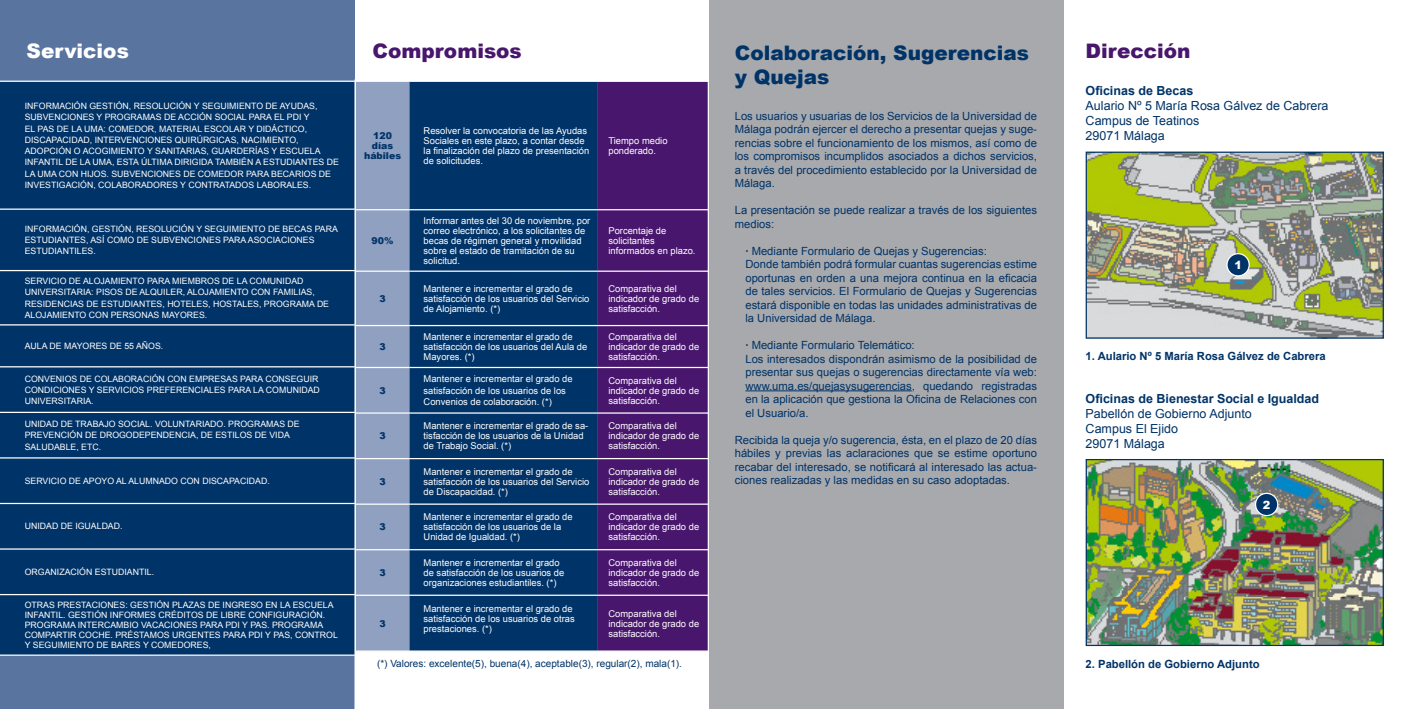
<style>
.page{position:relative;width:1418px;height:709px;background:#fff}
.page>*{position:absolute;margin:0;border:0;box-sizing:border-box;transform-origin:0 0}
.t1{font:900 20px/24px "Arial";color:#003367}
.t2{font:900 20px "Arial";color:#48166d}
.t3{font:900 20px "Arial";color:#fff}
.t4{font:12.5px "Arial";color:#003367}
.t5{font:700 12.5px "Arial";color:#003367}
.t6{font:11.25px/13.5px "Arial";color:#003367;text-align:justify}
.t7{font:700 11.25px "Arial";color:#003367}
.t8{font:900 11.25px "Arial";color:#fff}
.t9{font:10px "Arial";color:#003367}
.t10{font:9.38px/10px "Arial";color:#fff}
.t11{font:900 9.38px/10px "Arial";color:#003367;text-align:center}
.t12{font:8.75px/11.2px "Arial";color:#fff}
.s1{font-weight:700}
</style>
<div class="page">
<div style="left:709px;top:0;width:354px;height:709px;background:#a8a9ad"></div>
<div style="left:0;top:0;width:354px;height:709px;background:#59749f"></div>
<img style="left:1087px;top:154px;width:294px;height:182px">
<div style="left:1085px;top:152px;width:298px;height:186px;border:1px solid #003367"></div>
<img style="left:1087px;top:461px;width:294px;height:183px">
<div style="left:1085px;top:459px;width:298px;height:187px;border:1px solid #003367"></div>
<div style="left:0;top:82px;width:354px;height:572px;background:#003367"></div>
<hr style="left:0;top:81px;width:355px;height:1px;background:#fff">
<hr style="left:0;top:208px;width:355px;height:2px;background:#fff">
<hr style="left:0;top:270px;width:355px;height:1px;background:#fff">
<hr style="left:0;top:324px;width:355px;height:1px;background:#fff">
<hr style="left:0;top:366px;width:355px;height:1px;background:#fff">
<hr style="left:0;top:503px;width:355px;height:1px;background:#fff">
<hr style="left:0;top:548px;width:355px;height:1px;background:#fff">
<hr style="left:0;top:594px;width:355px;height:1px;background:#fff">
<hr style="left:0;top:654px;width:355px;height:1px;background:#fff">
<hr style="left:0;top:412px;width:355px;height:1px;background:#fff">
<hr style="left:0;top:457px;width:355px;height:1px;background:#fff">
<svg style="left:354px;top:79px;width:354px;height:630px;background:#455286"></svg>
<div style="left:1226px;top:254px;width:23px;height:22px;background:#003367;border-radius:50%"></div>
<div style="left:1226px;top:253px;width:23px;height:23px;border:1px solid #fff;border-radius:50%"></div>
<div style="left:1255px;top:493px;width:22px;height:22px;background:#003367;border-radius:50%"></div>
<div style="left:1254px;top:493px;width:24px;height:23px;border:1px solid #fff;border-radius:50%"></div>
<hr style="left:745px;top:390px;width:166px;height:1px;background:#003367">
<p class="t3" style="left:27px;top:36px;width:104px">Servicios</p>
<p class="t2" style="left:372px;top:36px;width:151px">Compromisos</p>
<p class="t2" style="left:1085px;top:36px;width:106px">Dirección</p>
<p class="t5" style="left:1085px;top:83px;width:109px">Oficinas de Becas</p>
<p class="t4" style="left:1085px;top:98px;width:244px">Aulario Nº 5 María Rosa Gálvez de Cabrera</p>
<p class="t4" style="left:1085px;top:113px;width:115px">Campus de Teatinos</p>
<p class="t4" style="left:1085px;top:128px;width:81px">29071 Málaga</p>
<p class="t1" style="left:734px;top:40px;width:296px">Colaboración, Sugerencias y Quejas</p>
<p class="t6" style="left:734px;top:109px;width:304px">Los usuarios y usuarias de los Servicios de la Universidad de Málaga podrán ejercer el derecho a presentar quejas y suge&shy;rencias sobre el funcionamiento de los mismos, así como de los compromisos incumplidos asociados a dichos servicios, a través del procedimiento establecido por la Universidad de Málaga.</p>
<p class="t6" style="left:734px;top:203px;width:304px">La presentación se puede realizar a través de los siguientes medios:</p>
<p class="t6" style="left:745px;top:244px;width:243px"><span class="s1">·</span> Mediante Formulario de Quejas y Sugerencias:</p>
<p class="t6" style="left:745px;top:257px;width:293px">Donde también podrá formular cuantas sugerencias estime oportunas en orden a una mejora continua en la eficacia de tales servicios. El Formulario de Quejas y Sugerencias estará disponible en todas las unidades administrativas de la Universidad de Málaga.</p>
<p class="t6" style="left:745px;top:338px;width:171px"><span class="s1">·</span> Mediante Formulario Telemático:</p>
<p class="t6" style="left:745px;top:352px;width:293px">Los interesados dispondrán asimismo de la posibilidad de presentar sus quejas o sugerencias directamente vía web: www.uma.es/quejasysugerencias, quedando registradas en la aplicación que gestiona la Oficina de Relaciones con el Usuario/a.</p>
<p class="t6" style="left:734px;top:433px;width:304px">Recibida la queja y/o sugerencia, ésta, en el plazo de 20 días hábiles y previas las aclaraciones que se estime oportuno recabar del interesado, se notificará al interesado las actua&shy;ciones realizadas y las medidas en su caso adoptadas.</p>
<p class="t12" style="left:25px;top:100px;width:316px">INFORMACIÓN GESTIÓN, RESOLUCIÓN Y SEGUIMIENTO DE AYUDAS, SUBVENCIONES Y PROGRAMAS DE ACCIÓN SOCIAL PARA EL PDI Y<br>EL PAS DE LA UMA: COMEDOR, MATERIAL ESCOLAR Y DIDÁCTICO, DISCAPACIDAD, INTERVENCIONES QUIRÚRGICAS, NACIMIENTO, ADOPCIÓN O ACOGIMIENTO Y SANITARIAS, GUARDERÍAS Y ESCUELA INFANTIL DE LA UMA, ESTA ÚLTIMA DIRIGIDA TAMBIÉN A ESTUDIANTES DE LA UMA CON HIJOS. SUBVENCIONES DE COMEDOR PARA BECARIOS DE INVESTIGACIÓN, COLABORADORES Y CONTRATADOS LABORALES.</p>
<p class="t12" style="left:25px;top:223px;width:314px">INFORMACIÓN, GESTIÓN, RESOLUCIÓN Y SEGUIMIENTO DE BECAS PARA<br>ESTUDIANTES, ASÍ COMO DE SUBVENCIONES PARA ASOCIACIONES<br>ESTUDIANTILES.</p>
<p class="t12" style="left:25px;top:275px;width:306px">SERVICIO DE ALOJAMIENTO PARA MIEMBROS DE LA COMUNIDAD UNIVERSITARIA: PISOS DE ALQUILER, ALOJAMIENTO CON FAMILIAS, RESIDENCIAS DE ESTUDIANTES, HOTELES, HOSTALES, PROGRAMA DE ALOJAMIENTO CON PERSONAS MAYORES.</p>
<p class="t12" style="left:25px;top:340px;width:140px">AULA DE MAYORES DE 55 AÑOS.</p>
<p class="t12" style="left:25px;top:373px;width:296px">CONVENIOS DE COLABORACIÓN CON EMPRESAS PARA CONSEGUIR<br>CONDICIONES Y SERVICIOS PREFERENCIALES PARA LA COMUNIDAD<br>UNIVERSITARIA.</p>
<p class="t12" style="left:25px;top:418px;width:276px">UNIDAD DE TRABAJO SOCIAL. VOLUNTARIADO. PROGRAMAS DE<br>PREVENCIÓN DE DROGODEPENDENCIA, DE ESTILOS DE VIDA<br>SALUDABLE, ETC.</p>
<p class="t12" style="left:25px;top:475px;width:246px">SERVICIO DE APOYO AL ALUMNADO CON DISCAPACIDAD.</p>
<p class="t12" style="left:25px;top:521px;width:99px">UNIDAD DE IGUALDAD.</p>
<p class="t12" style="left:25px;top:566px;width:131px">ORGANIZACIÓN ESTUDIANTIL.</p>
<p class="t12" style="left:25px;top:600px;width:314px;line-height:10px">OTRAS PRESTACIONES: GESTIÓN PLAZAS DE INGRESO EN LA ESCUELA INFANTIL. GESTIÓN INFORMES CRÉDITOS DE LIBRE CONFIGURACIÓN.<br>PROGRAMA INTERCAMBIO VACACIONES PARA PDI Y PAS. PROGRAMA COMPARTIR COCHE. PRÉSTAMOS URGENTES PARA PDI Y PAS, CONTROL Y SEGUIMIENTO DE BARES Y COMEDORES,</p>
<p class="t11" style="left:364px;top:130px;width:38px">120 días hábiles</p>
<p class="t10" style="left:423px;top:126px;width:167px">Resolver la convocatoria de las Ayudas Sociales en este plazo, a contar desde la finalización del plazo de presentación de solicitudes.</p>
<p class="t10" style="left:608px;top:136px;width:61px">Tiempo medio ponderado.</p>
<p class="t10" style="left:423px;top:216px;width:168px">Informar antes del 30 de noviembre, por correo electrónico, a los solicitantes de becas de régimen general y movilidad sobre el estado de tramitación de su solicitud.</p>
<p class="t10" style="left:608px;top:226px;width:89px">Porcentaje de solicitantes informados en plazo.</p>
<p class="t11" style="left:371px;top:235px;width:23px">90%</p>
<p class="t8" style="left:1234px;top:257px;width:9px">1</p>
<p class="t11" style="left:379px;top:293px;width:8px">3</p>
<p class="t10" style="left:423px;top:283px;width:167px">Mantener e incrementar el grado de satisfacción de los usuarios del Servicio de Alojamiento. (*)</p>
<p class="t10" style="left:608px;top:283px;width:92px">Comparativa del indicador de grado de satisfacción.</p>
<p class="t11" style="left:379px;top:341px;width:8px">3</p>
<p class="t10" style="left:423px;top:332px;width:165px">Mantener e incrementar el grado de satisfacción de los usuarios del Aula de<br>Mayores. (*)</p>
<p class="t10" style="left:608px;top:332px;width:92px">Comparativa del indicador de grado de satisfacción.</p>
<p class="t11" style="left:379px;top:385px;width:8px">3</p>
<p class="t10" style="left:423px;top:373px;width:151px;line-height:11.2px">Mantener e incrementar el grado de satisfacción de los usuarios de los<br>Convenios de colaboración. (*)</p>
<p class="t10" style="left:608px;top:375px;width:92px">Comparativa del indicador de grado de satisfacción.</p>
<p class="t11" style="left:379px;top:430px;width:8px">3</p>
<p class="t10" style="left:423px;top:421px;width:166px">Mantener e incrementar el grado de sa&shy;tisfacción de los usuarios de la Unidad de Trabajo Social. (*)</p>
<p class="t10" style="left:608px;top:421px;width:92px">Comparativa del indicador de grado de satisfacción.</p>
<p class="t11" style="left:379px;top:476px;width:8px">3</p>
<p class="t10" style="left:423px;top:466px;width:167px">Mantener e incrementar el grado de satisfacción de los usuarios del Servicio de Discapacidad. (*)</p>
<p class="t10" style="left:608px;top:466px;width:92px">Comparativa del indicador de grado de satisfacción.</p>
<p class="t11" style="left:379px;top:521px;width:8px">3</p>
<p class="t10" style="left:423px;top:512px;width:151px">Mantener e incrementar el grado de satisfacción de los usuarios de la<br>Unidad de Igualdad. (*)</p>
<p class="t10" style="left:608px;top:512px;width:92px">Comparativa del indicador de grado de satisfacción.</p>
<p class="t11" style="left:379px;top:567px;width:8px">3</p>
<p class="t10" style="left:423px;top:557px;width:142px">Mantener e incrementar el grado de satisfacción de los usuarios de organizaciones estudiantiles. (*)</p>
<p class="t10" style="left:608px;top:557px;width:92px">Comparativa del indicador de grado de satisfacción.</p>
<p class="t11" style="left:379px;top:618px;width:8px">3</p>
<p class="t7" style="left:1085px;top:349px;width:242px">1. Aulario Nº 5 María Rosa Gálvez de Cabrera</p>
<p class="t5" style="left:1085px;top:390px;width:235px">Oficinas de Bienestar Social e Igualdad</p>
<p class="t4" style="left:1085px;top:405px;width:168px">Pabellón de Gobierno Adjunto</p>
<p class="t4" style="left:1085px;top:420px;width:94px">Campus El Ejido</p>
<p class="t4" style="left:1085px;top:435px;width:81px">29071 Málaga</p>
<p class="t8" style="left:1262px;top:496px;width:9px">2</p>
<p class="t10" style="left:423px;top:603px;width:153px">Mantener e incrementar el grado de satisfacción de los usuarios de otras prestaciones. (*)</p>
<p class="t10" style="left:608px;top:608px;width:92px">Comparativa del indicador de grado de satisfacción.</p>
<p class="t9" style="left:377px;top:656px;width:306px">(*) Valores: excelente(5), buena(4), aceptable(3), regular(2), mala(1).</p>
<p class="t7" style="left:1085px;top:656px;width:175px">2. Pabellón de Gobierno Adjunto</p>
</div>
